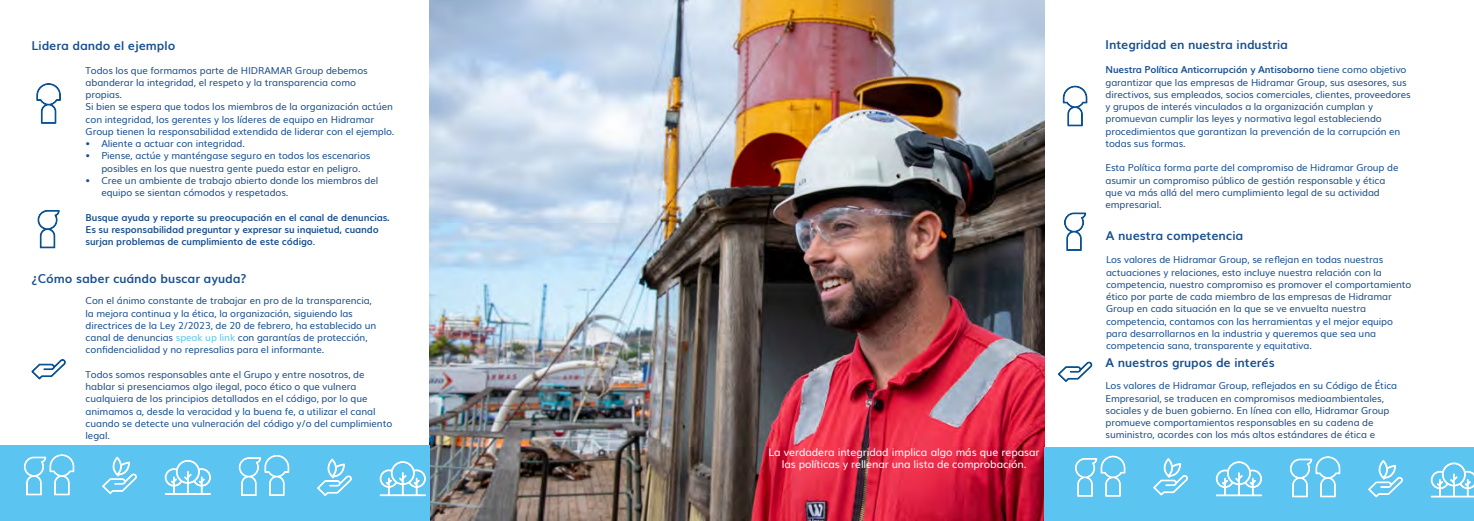
<style>
.page{position:relative;width:1474px;height:521px;background:#fff}
.page>*{position:absolute;margin:0;border:0;box-sizing:border-box;transform-origin:0 0}
.t1{font:700 12.25px "Muli";color:#184f90}
.t2{font:10.5px/12.2px "Muli";letter-spacing:-.01em;color:#fff;text-align:center}
.t3{font:9.62px/12.2px "Muli";letter-spacing:-.01em;color:#184f90}
.t4{font:700 9.62px/12.2px "Muli";letter-spacing:-.01em;color:#184f90}
.s1{font-weight:400}
.s2{color:#5cc4f1}
.s3{font-weight:700}
</style>
<div class="page">
<img style="left:429px;top:0;width:615px;height:521px">
<div style="left:0;top:446px;width:429px;height:75px;background:#5cc4f1"></div>
<svg style="left:238px;top:455px;width:51px;height:41px"></svg>
<svg style="left:317px;top:458px;width:35px;height:38px"></svg>
<svg style="left:379px;top:461px;width:47px;height:35px"></svg>
<svg style="left:23px;top:454px;width:52px;height:42px"></svg>
<svg style="left:102px;top:456px;width:35px;height:38px"></svg>
<svg style="left:164px;top:459px;width:47px;height:36px"></svg>
<div style="left:1044px;top:447px;width:429px;height:74px;background:#5cc4f1"></div>
<svg style="left:1289px;top:456px;width:51px;height:42px"></svg>
<svg style="left:1368px;top:460px;width:35px;height:38px"></svg>
<svg style="left:1430px;top:462px;width:43px;height:36px"></svg>
<svg style="left:1075px;top:455px;width:50px;height:42px"></svg>
<svg style="left:1153px;top:458px;width:35px;height:38px"></svg>
<svg style="left:1215px;top:461px;width:47px;height:36px"></svg>
<svg style="left:36px;top:83px;width:25px;height:41px"></svg>
<svg style="left:31px;top:359px;width:35px;height:21px"></svg>
<svg style="left:37px;top:210px;width:23px;height:39px"></svg>
<svg style="left:1062px;top:85px;width:25px;height:42px"></svg>
<svg style="left:1057px;top:361px;width:36px;height:21px"></svg>
<svg style="left:1064px;top:212px;width:22px;height:39px"></svg>
<p class="t1" style="left:32px;top:35px;width:145px">Lidera dando el ejemplo</p>
<p class="t3" style="left:86px;top:63px;width:310px">Todos los que formamos parte de HIDRAMAR Group debemos abanderar la integridad, el respeto y la transparencia como propias.<br>Si bien se espera que todos los miembros de la organización actúen con integridad, los gerentes y los líderes de equipo en Hidramar Group tienen la responsabilidad extendida de liderar con el ejemplo.</p>
<p class="t3" style="left:86px;top:137px;width:161px">• Aliente a actuar con integridad.</p>
<p class="t3" style="left:101px;top:149px;width:270px;text-indent:-16px">• Piense, actúe y manténgase seguro en todos los escenarios posibles en los que nuestra gente pueda estar en peligro.</p>
<p class="t3" style="left:101px;top:173px;width:278px;text-indent:-16px">• Cree un ambiente de trabajo abierto donde los miembros del equipo se sientan cómodos y respetados.</p>
<p class="t4" style="left:86px;top:210px;width:306px">Busque ayuda y reporte su preocupación en el canal de denuncias.<br>Es su responsabilidad preguntar y expresar su inquietud, cuando surjan problemas de cumplimiento de este código<span class="s1">.</span></p>
<p class="t1" style="left:32px;top:268px;width:216px">¿Cómo saber cuándo buscar ayuda?</p>
<p class="t3" style="left:86px;top:294px;width:292px">Con el ánimo constante de trabajar en pro de la transparencia, la mejora continua y la ética, la organización, siguiendo las directrices de la Ley 2/2023, de 20 de febrero, ha establecido un canal de denuncias <span class="s2">speak up link</span> con garantías de protección, confidencialidad y no represalias para el informante.</p>
<p class="t3" style="left:86px;top:367px;width:308px">Todos somos responsables ante el Grupo y entre nosotros, de hablar si presenciamos algo ilegal, poco ético o que vulnera cualquiera de los principios detallados en el código, por lo que animamos a, desde la veracidad y la buena fe, a utilizar el canal cuando se detecte una vulneración del código y/o del cumplimiento legal.</p>
<p class="t2" style="left:768px;top:445px;width:273px">La verdadera integridad implica algo más que repasar las políticas y rellenar una lista de comprobación.</p>
<p class="t1" style="left:1105px;top:35px;width:184px">Integridad en nuestra industria</p>
<p class="t3" style="left:1105px;top:63px;width:307px"><span class="s3">Nuestra Política Anticorrupción y Antisoborno</span> tiene como objetivo garantizar que las empresas de Hidramar Group, sus asesores, sus directivos, sus empleados, socios comerciales, clientes, proveedores y grupos de interés vinculados a la organización cumplan y promuevan cumplir las leyes y normativa legal estableciendo procedimientos que garantizan la prevención de la corrupción en todas sus formas.</p>
<p class="t3" style="left:1105px;top:161px;width:294px">Esta Política forma parte del compromiso de Hidramar Group de asumir un compromiso público de gestión responsable y ética que va más allá del mero cumplimiento legal de su actividad empresarial.</p>
<p class="t1" style="left:1105px;top:226px;width:139px">A nuestra competencia</p>
<p class="t3" style="left:1105px;top:253px;width:307px">Los valores de Hidramar Group, se reflejan en todas nuestras actuaciones y relaciones, esto incluye nuestra relación con la competencia, nuestro compromiso es promover el comportamiento ético por parte de cada miembro de las empresas de Hidramar Group en cada situación en la que se ve envuelta nuestra competencia, contamos con las herramientas y el mejor equipo para desarrollarnos en la industria y queremos que sea una competencia sana, transparente y equitativa.</p>
<p class="t3" style="left:1105px;top:379px;width:293px">Los valores de Hidramar Group, reflejados en su Código de Ética Empresarial, se traducen en compromisos medioambientales, sociales y de buen gobierno. En línea con ello, Hidramar Group promueve comportamientos responsables en su cadena de suministro, acordes con los más altos estándares de ética e</p>
<p class="t1" style="left:1105px;top:353px;width:171px">A nuestros grupos de interés</p>
</div>
